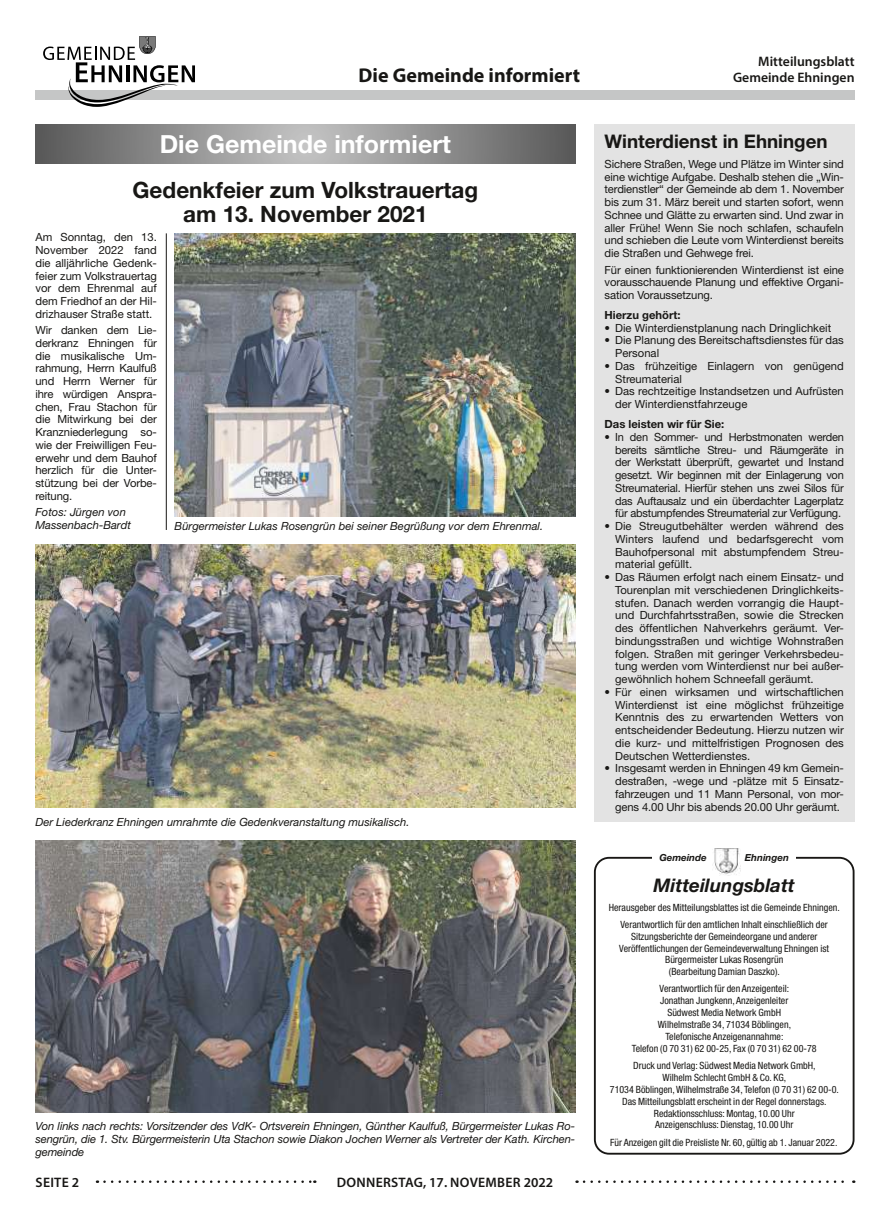
<style>
.page{position:relative;width:890px;height:1223px;background:#fff}
.page>*{position:absolute;margin:0;border:0;box-sizing:border-box;transform-origin:0 0}
.t1{font:700 25px "Helvetica Neue LT Std";color:#fff}
.t2{font:700 22.5px/23.8px "Helvetica Neue LT Std";color:#181715;text-align:center}
.t3{font:700 20px "Myriad Pro";color:#181715}
.t4{font:700 18.75px "Helvetica Neue LT Std";color:#181715}
.t5{font:italic 700 18.75px "Helvetica Neue LT Std";color:#181715}
.t6{font:600 13.75px "Myriad Pro";color:#181715}
.t7{font:600 13.75px "Myriad Pro";letter-spacing:.02em;color:#181715}
.t8{font:11.25px/12.8px "Helvetica Neue LT Std";color:#181715;text-align:justify}
.t9{font:italic 11.25px/12.8px "Helvetica Neue LT Std";color:#181715}
.t10{font:700 11.25px "Helvetica Neue LT Std";color:#181715}
.t11{font:condensed 10px/11.9px "Helvetica Neue LT Std";color:#181715;text-align:center}
.t12{font:italic 700 9.75px "Helvetica Neue LT Std";color:#181715}
</style>
<div class="page">
<div style="left:35px;top:90px;width:819px;height:10px;background:#c5c6c6"></div>
<svg style="left:43px;top:36px;width:152px;height:71px"></svg>
<svg style="left:584px;top:1180px;width:270px;height:2px"></svg>
<svg style="left:104px;top:1180px;width:211px;height:2px"></svg>
<div style="left:594px;top:856px;width:260px;height:298px;border:2px solid #181715;border-radius:14px"></div>
<div style="left:652px;top:847px;width:144px;height:28px;background:#fff"></div>
<img style="left:714px;top:848px;width:26px;height:27px">
<svg style="left:35px;top:124px;width:540px;height:39px;background:#8d8d8d"></svg>
<div style="left:594px;top:124px;width:260px;height:697px;background:#e3e3e3"></div>
<img style="left:35px;top:544px;width:540px;height:263px">
<img style="left:35px;top:840px;width:540px;height:272px">
<img style="left:175px;top:233px;width:400px;height:283px">
<hr style="left:166px;top:233px;width:1px;height:297px;background:#181715">
<p class="t6" style="left:758px;top:53px;width:98px">Mitteilungsblatt</p>
<h3 class="t3" style="left:358px;top:64px;width:223px">Die Gemeinde informiert</h3>
<p class="t6" style="left:732px;top:69px;width:123px">Gemeinde Ehningen</p>
<h1 class="t1" style="left:160px;top:135px;width:293px">Die Gemeinde informiert</h1>
<h2 class="t2" style="left:132px;top:180px;width:347px">Gedenkfeier zum Volkstrauertag am 13. November 2021</h2>
<p class="t8" style="left:35px;top:232px;width:123px">Am Sonntag, den 13.<br>November 2022 fand die alljährliche Gedenk&shy;feier zum Volkstrauertag vor dem Ehrenmal auf dem Friedhof an der Hil&shy;drizhauser Straße statt.</p>
<p class="t8" style="left:35px;top:325px;width:123px">Wir danken dem Lie&shy;derkranz Ehningen für die musikalische Um&shy;rahmung, Herrn Kaulfuß und Herrn Werner für ihre würdigen Anspra&shy;chen, Frau Stachon für die Mitwirkung bei der Kranzniederlegung so&shy;wie der Freiwilligen Feu&shy;erwehr und dem Bauhof herzlich für die Unter&shy;stützung bei der Vorbe&shy;reitung.</p>
<p class="t9" style="left:35px;top:507px;width:97px">Fotos: Jürgen von<br>Massenbach-Bardt</p>
<p class="t9" style="left:175px;top:520px;width:370px">Bürgermeister Lukas Rosengrün bei seiner Begrüßung vor dem Ehrenmal.</p>
<p class="t9" style="left:35px;top:816px;width:375px">Der Liederkranz Ehningen umrahmte die Gedenkveranstaltung musikalisch.</p>
<p class="t9" style="left:35px;top:1120px;width:541px;text-align:justify">Von links nach rechts: Vorsitzender des VdK- Ortsverein Ehningen, Günther Kaulfuß, Bürgermeister Lukas Ro&shy;sengrün, die 1. Stv. Bürgermeisterin Uta Stachon sowie Diakon Jochen Werner als Vertreter der Kath. Kirchen&shy;gemeinde</p>
<p class="t6" style="left:36px;top:1174px;width:45px">SEITE 2</p>
<p class="t7" style="left:337px;top:1174px;width:218px">DONNERSTAG, 17. NOVEMBER 2022</p>
<h3 class="t4" style="left:604px;top:135px;width:224px">Winterdienst in Ehningen</h3>
<p class="t8" style="left:604px;top:159px;width:241px">Sichere Straßen, Wege und Plätze im Winter sind eine wichtige Aufgabe. Deshalb stehen die „Win&shy;terdienstler“ der Gemeinde ab dem 1. November bis zum 31. März bereit und starten sofort, wenn Schnee und Glätte zu erwarten sind. Und zwar in aller Frühe! Wenn Sie noch schlafen, schaufeln und schieben die Leute vom Winterdienst bereits die Straßen und Gehwege frei.</p>
<p class="t8" style="left:604px;top:264px;width:241px">Für einen funktionierenden Winterdienst ist eine vorausschauende Planung und effektive Organi&shy;sation Voraussetzung.</p>
<p class="t10" style="left:604px;top:311px;width:78px">Hierzu gehört:</p>
<p class="t8" style="left:604px;top:322px;width:228px">• Die Winterdienstplanung nach Dringlichkeit</p>
<p class="t8" style="left:615px;top:335px;width:230px;text-indent:-11px">• Die Planung des Bereitschaftsdienstes für das<br>Personal</p>
<p class="t8" style="left:615px;top:360px;width:230px;text-indent:-11px">• Das frühzeitige Einlagern von genügend<br>Streumaterial</p>
<p class="t8" style="left:615px;top:386px;width:230px;text-indent:-11px">• Das rechtzeitige Instandsetzen und Aufrüsten der Winterdienstfahrzeuge</p>
<p class="t10" style="left:604px;top:420px;width:121px">Das leisten wir für Sie:</p>
<p class="t8" style="left:615px;top:431px;width:230px;text-indent:-11px">• In den Sommer- und Herbstmonaten werden bereits sämtliche Streu- und Räumgeräte in der Werkstatt überprüft, gewartet und Instand gesetzt. Wir beginnen mit der Einlagerung von Streumaterial. Hierfür stehen uns zwei Silos für das Auftausalz und ein überdachter Lagerplatz für abstumpfendes Streumaterial zur Verfügung.</p>
<p class="t8" style="left:615px;top:521px;width:230px;text-indent:-11px">• Die Streugutbehälter werden während des Winters laufend und bedarfsgerecht vom Bauhofpersonal mit abstumpfendem Streu&shy;material gefüllt.</p>
<p class="t8" style="left:615px;top:572px;width:230px;text-indent:-11px">• Das Räumen erfolgt nach einem Einsatz- und Tourenplan mit verschiedenen Dringlichkeits&shy;stufen. Danach werden vorrangig die Haupt&shy;und Durchfahrtsstraßen, sowie die Strecken des öffentlichen Nahverkehrs geräumt. Ver&shy;bindungsstraßen und wichtige Wohnstraßen folgen. Straßen mit geringer Verkehrsbedeu&shy;tung werden vom Winterdienst nur bei außer&shy;gewöhnlich hohem Schneefall geräumt.</p>
<p class="t8" style="left:615px;top:686px;width:230px;text-indent:-11px">• Für einen wirksamen und wirtschaftlichen Winterdienst ist eine möglichst frühzeitige Kenntnis des zu erwartenden Wetters von entscheidender Bedeutung. Hierzu nutzen wir die kurz- und mittelfristigen Prognosen des Deutschen Wetterdienstes.</p>
<p class="t8" style="left:615px;top:763px;width:230px;text-indent:-11px">• Insgesamt werden in Ehningen 49 km Gemein&shy;destraßen, -wege und -plätze mit 5 Einsatz&shy;fahrzeugen und 11 Mann Personal, von mor&shy;gens 4.00 Uhr bis abends 20.00 Uhr geräumt.</p>
<p class="t12" style="left:659px;top:852px;width:49px">Gemeinde</p>
<p class="t12" style="left:744px;top:852px;width:46px">Ehningen</p>
<h3 class="t5" style="left:653px;top:874px;width:143px">Mitteilungsblatt</h3>
<p class="t11" style="left:608px;top:899px;width:232px;line-height:17.2px">Herausgeber des Mitteilungsblattes ist die Gemeinde Ehningen.<br>Verantwortlich für den amtlichen Inhalt einschließlich der</p>
<p class="t11" style="left:619px;top:931px;width:211px">Sitzungsberichte der Gemeindeorgane und anderer Veröffentlichungen der Gemeindeverwaltung Ehningen ist Bürgermeister Lukas Rosengrün<br>(Bearbeitung Damian Daszko).</p>
<p class="t11" style="left:631px;top:983px;width:186px">Verantwortlich für den Anzeigenteil:<br>Jonathan Jungkenn, Anzeigenleiter<br>Südwest Media Network GmbH<br>Wilhelmstraße 34, 71034 Böblingen,<br>Telefonische Anzeigenannahme:<br>Telefon (0 70 31) 62 00-25, Fax (0 70 31) 62 00-78</p>
<p class="t11" style="left:609px;top:1060px;width:230px">Druck und Verlag: Südwest Media Network GmbH,<br>Wilhelm Schlecht GmbH &amp; Co. KG,<br>71034 Böblingen, Wilhelmstraße 34, Telefon (0 70 31) 62 00-0.<br>Das Mitteilungsblatt erscheint in der Regel donnerstags.<br>Redaktionsschluss: Montag, 10.00 Uhr<br>Anzeigenschluss: Dienstag, 10.00 Uhr</p>
<p class="t11" style="left:610px;top:1136px;width:229px">Für Anzeigen gilt die Preisliste Nr. 60, gültig ab 1. Januar 2022.</p>
</div>
